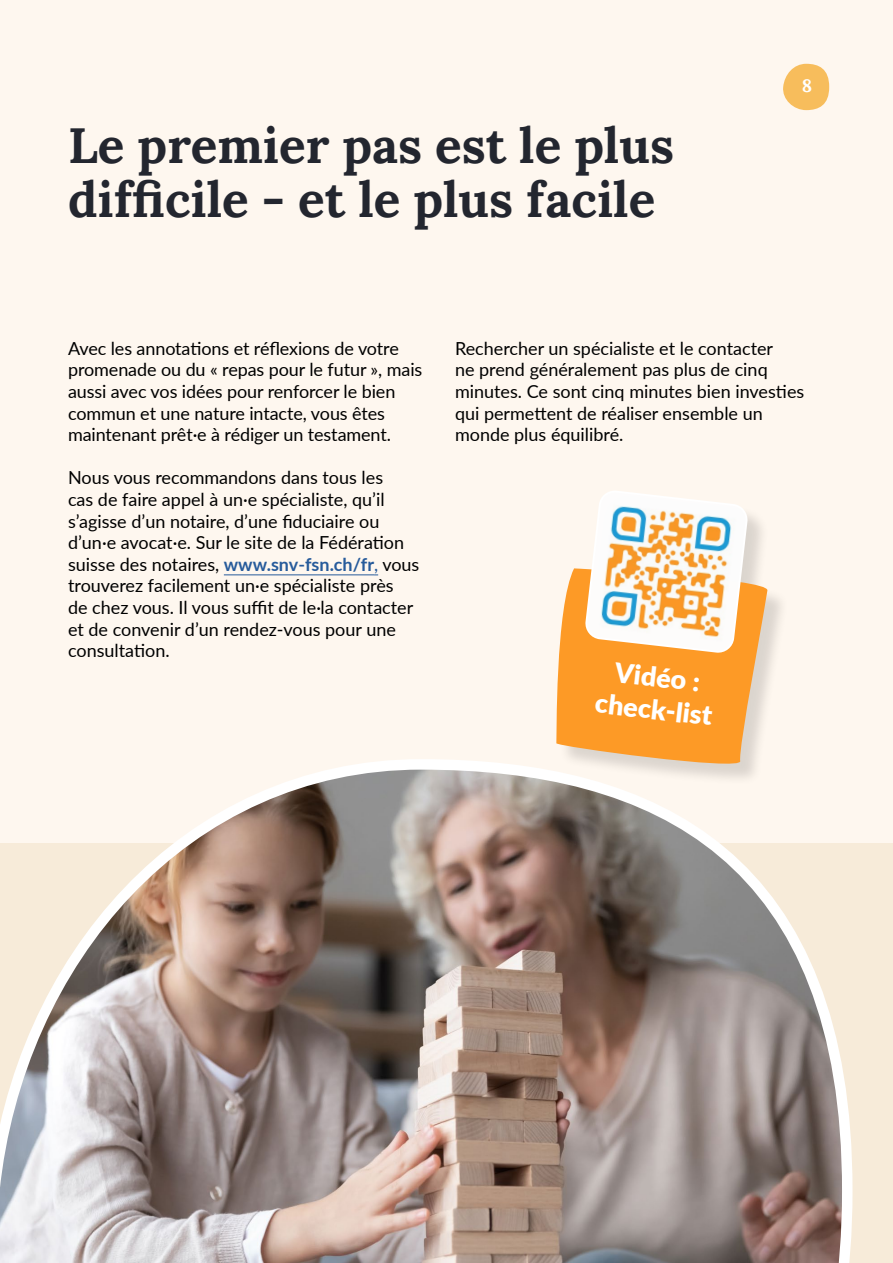
<style>
.page{position:relative;width:893px;height:1263px;background:#fef7ef}
.page>*{position:absolute;margin:0;border:0;box-sizing:border-box;transform-origin:0 0}
.t1{font:49.5px/54px "Lora";color:#23262f}
.t2{font:900 27px/32.2px "Lato";color:#fff;text-align:center}
.t3{font:18px/21.6px "Lato";color:#000}
.t4{font:18px "Lora";color:#fff}
.s1{font-weight:700;color:#275b9b}
.s2{color:#275b9b}
</style>
<div class="page">
<div style="left:0;top:843px;width:893px;height:420px;background:#f7ebd9"></div>
<svg style="left:783px;top:64px;width:46px;height:46px"></svg>
<div style="left:559px;top:493px;width:231px;height:293px;background:#000;opacity:.14"></div>
<svg style="left:556px;top:491px;width:213px;height:263px"></svg>
<svg style="left:0;top:754px;width:853px;height:509px"></svg>
<hr style="left:224px;top:574px;width:150px;height:1px;background:#275b9b">
<h1 class="t1" style="left:68px;top:115px;width:607px">Le premier pas est le plus difficile - et le plus facile</h1>
<p class="t4" style="left:802px;top:72px;width:12px">8</p>
<p class="t3" style="left:68px;top:337px;width:356px">Avec les annotations et réflexions de votre promenade ou du « repas pour le futur », mais aussi avec vos idées pour renforcer le bien commun et une nature intacte, vous êtes maintenant prêt·e à rédiger un testament.</p>
<p class="t3" style="left:68px;top:466px;width:353px">Nous vous recommandons dans tous les<br>cas de faire appel à un·e spécialiste, qu’il s’agisse d’un notaire, d’une fiduciaire ou d’un·e avocat·e. Sur le site de la Fédération suisse des notaires, <span class="s1">www.snv-fsn.ch/fr</span><span class="s2">,</span> vous trouverez facilement un·e spécialiste près<br>de chez vous. Il vous suffit de le·la contacter et de convenir d’un rendez-vous pour une consultation.</p>
<p class="t3" style="left:455px;top:337px;width:351px">Rechercher un spécialiste et le contacter<br>ne prend généralement pas plus de cinq minutes. Ce sont cinq minutes bien investies qui permettent de réaliser ensemble un monde plus équilibré.</p>
<h2 class="t2" style="left:602px;top:653px;width:119px;rotate:7deg">Vidéo : check-list</h2>
</div>
